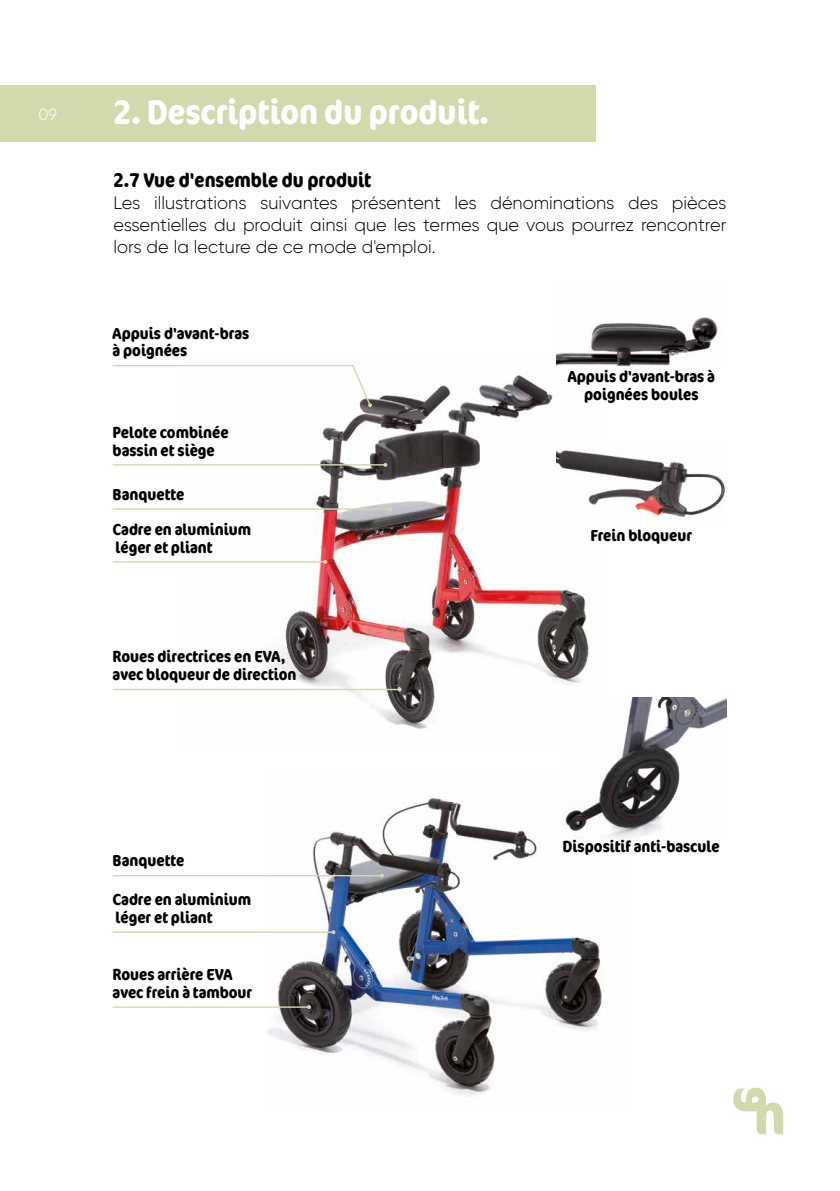
<style>
.page{position:relative;width:840px;height:1191px;background:#fff}
.page>*{position:absolute;margin:0;border:0;box-sizing:border-box;transform-origin:0 0}
.t1{font:700 condensed 34px "Cocon Offc Pro";color:#fff}
.t2{font:700 condensed 20px "Cocon Offc Pro";color:#000}
.t3{font:300 18px/22px "Gilroy";color:#000;text-align:justify}
.t4{font:700 condensed 16px/17.8px "Cocon Offc Pro";color:#000}
.t5{font:300 16px "Gilroy";color:#fff}
</style>
<div class="page">
<div style="left:0;top:85px;width:595px;height:57px;background:#d0daad"></div>
<svg style="left:733px;top:1087px;width:49px;height:47px"></svg>
<img style="left:177px;top:372px;width:413px;height:357px">
<img style="left:268px;top:798px;width:334px;height:298px">
<hr style="left:113px;top:464px;width:272px;height:1px;background:#d0daad">
<svg style="left:383px;top:463px;width:4px;height:4px"></svg>
<hr style="left:113px;top:508px;width:277px;height:2px;background:#d0daad">
<svg style="left:388px;top:507px;width:4px;height:4px"></svg>
<hr style="left:113px;top:875px;width:269px;height:1px;background:#d0daad">
<svg style="left:380px;top:873px;width:4px;height:4px"></svg>
<hr style="left:113px;top:561px;width:212px;height:1px;background:#d0daad">
<svg style="left:323px;top:560px;width:4px;height:4px"></svg>
<hr style="left:113px;top:689px;width:286px;height:1px;background:#d0daad">
<svg style="left:397px;top:687px;width:4px;height:4px"></svg>
<hr style="left:113px;top:1006px;width:196px;height:1px;background:#d0daad">
<svg style="left:307px;top:1005px;width:4px;height:4px"></svg>
<hr style="left:113px;top:931px;width:220px;height:2px;background:#d0daad">
<svg style="left:331px;top:930px;width:4px;height:4px"></svg>
<svg style="left:112px;top:365px;width:260px;height:42px"></svg>
<img style="left:556px;top:442px;width:169px;height:85px">
<img style="left:559px;top:697px;width:167px;height:142px">
<img style="left:556px;top:317px;width:162px;height:50px">
<p class="t5" style="left:39px;top:104px;width:20px">09</p>
<h1 class="t1" style="left:113px;top:88px;width:377px">2. Description du produit.</h1>
<p class="t2" style="left:113px;top:165px;width:259px">2.7 Vue d'ensemble du produit</p>
<p class="t3" style="left:113px;top:191px;width:614px">Les illustrations suivantes présentent les dénominations des pièces essentielles du produit ainsi que les termes que vous pourrez rencontrer lors de la lecture de ce mode d'emploi.</p>
<p class="t4" style="left:113px;top:323px;width:138px">Appuis d'avant-bras à poignées</p>
<p class="t4" style="left:113px;top:423px;width:117px">Pelote combinée bassin et siège</p>
<p class="t4" style="left:113px;top:485px;width:73px">Banquette</p>
<p class="t4" style="left:113px;top:520px;width:140px">Cadre en aluminium léger et pliant</p>
<p class="t4" style="left:113px;top:647px;width:185px">Roues directrices en EVA, avec bloqueur de direction</p>
<p class="t4" style="left:113px;top:851px;width:73px">Banquette</p>
<p class="t4" style="left:113px;top:890px;width:140px">Cadre en aluminium léger et pliant</p>
<p class="t4" style="left:113px;top:965px;width:141px">Roues arrière EVA avec frein à tambour</p>
<p class="t4" style="left:567px;top:367px;width:149px;text-align:center">Appuis d'avant-bras à poignées boules</p>
<p class="t4" style="left:590px;top:525px;width:103px">Frein bloqueur</p>
<p class="t4" style="left:562px;top:837px;width:158px">Dispositif anti-bascule</p>
</div>
